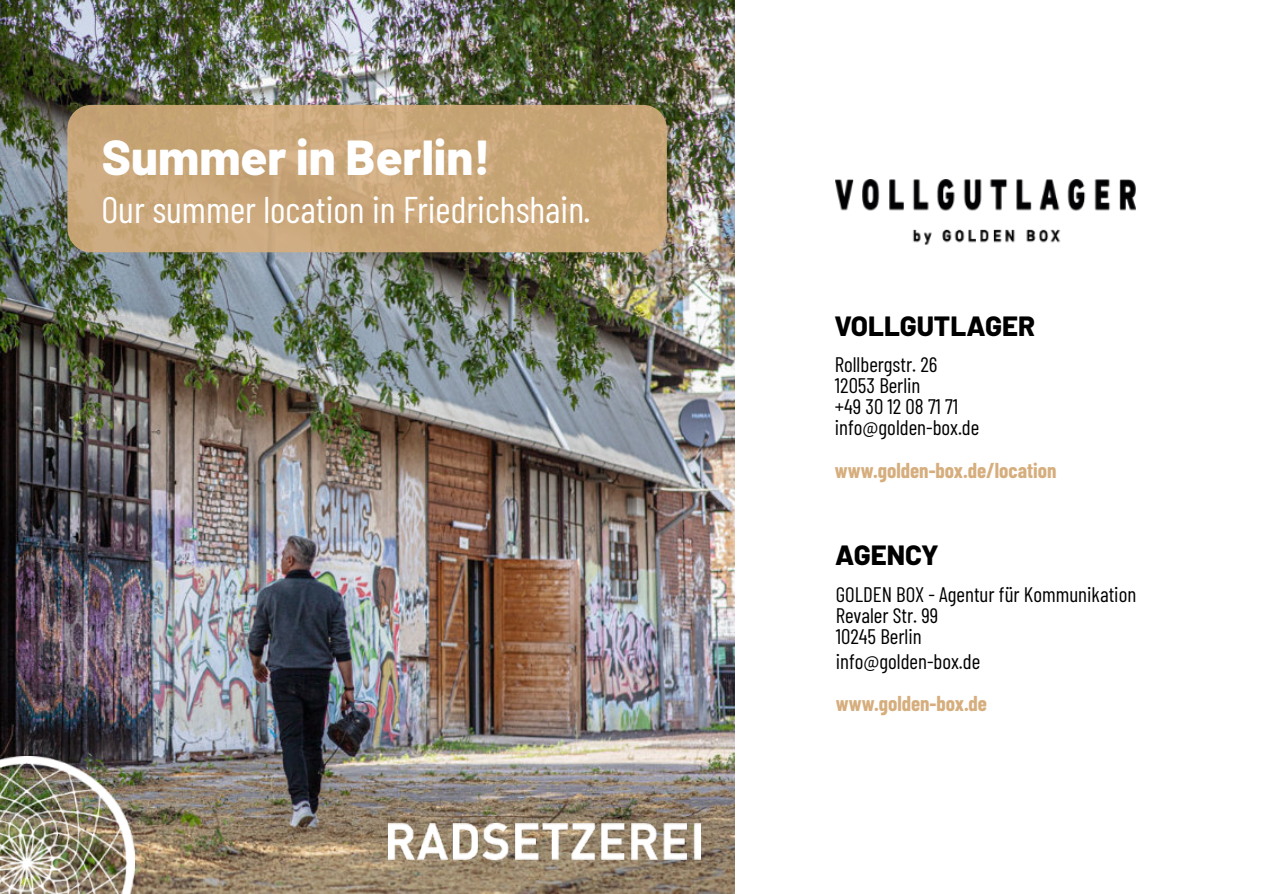
<style>
.page{position:relative;width:1263px;height:894px;background:#fff}
.page>*{position:absolute;margin:0;border:0;box-sizing:border-box;transform-origin:0 0}
.t1{font:800 49.05px "Barlow";color:#fff}
.t2{font:37.2px "Barlow Condensed";color:#fff}
.t3{font:800 27.75px "Barlow";color:#000}
.t4{font:21px/21px "Barlow Condensed";color:#000}
.t5{font:700 21px "Barlow Condensed";color:#d6ae7e}
</style>
<div class="page">
<img style="left:0;top:0;width:734px;height:893px">
<img style="left:388px;top:823px;width:312px;height:36px">
<img style="left:835px;top:179px;width:300px;height:66px">
<div style="left:67px;top:105px;width:600px;height:147px;background:#d6ae7e;border-radius:24px;opacity:.9"></div>
<img style="left:0;top:755px;width:135px;height:138px">
<h1 class="t1" style="left:102px;top:126px;width:390px">Summer in Berlin!</h1>
<h2 class="t2" style="left:101px;top:185px;width:491px">Our summer location in Friedrichshain.</h2>
<h3 class="t3" style="left:834px;top:308px;width:202px">VOLLGUTLAGER</h3>
<p class="t4" style="left:835px;top:353px;width:146px">Rollbergstr. 26<br>12053 Berlin<br>+49 30 12 08 71 71 info@golden-box.de</p>
<p class="t5" style="left:835px;top:456px;width:223px">www.golden-box.de/location</p>
<h3 class="t3" style="left:835px;top:537px;width:105px">AGENCY</h3>
<p class="t4" style="left:836px;top:582px;width:302px">GOLDEN BOX - Agentur für Kommunikation<br>Revaler Str. 99<br>10245 Berlin</p>
<p class="t4" style="left:836px;top:650px;width:146px">info@golden-box.de</p>
<p class="t5" style="left:836px;top:690px;width:153px">www.golden-box.de</p>
</div>
